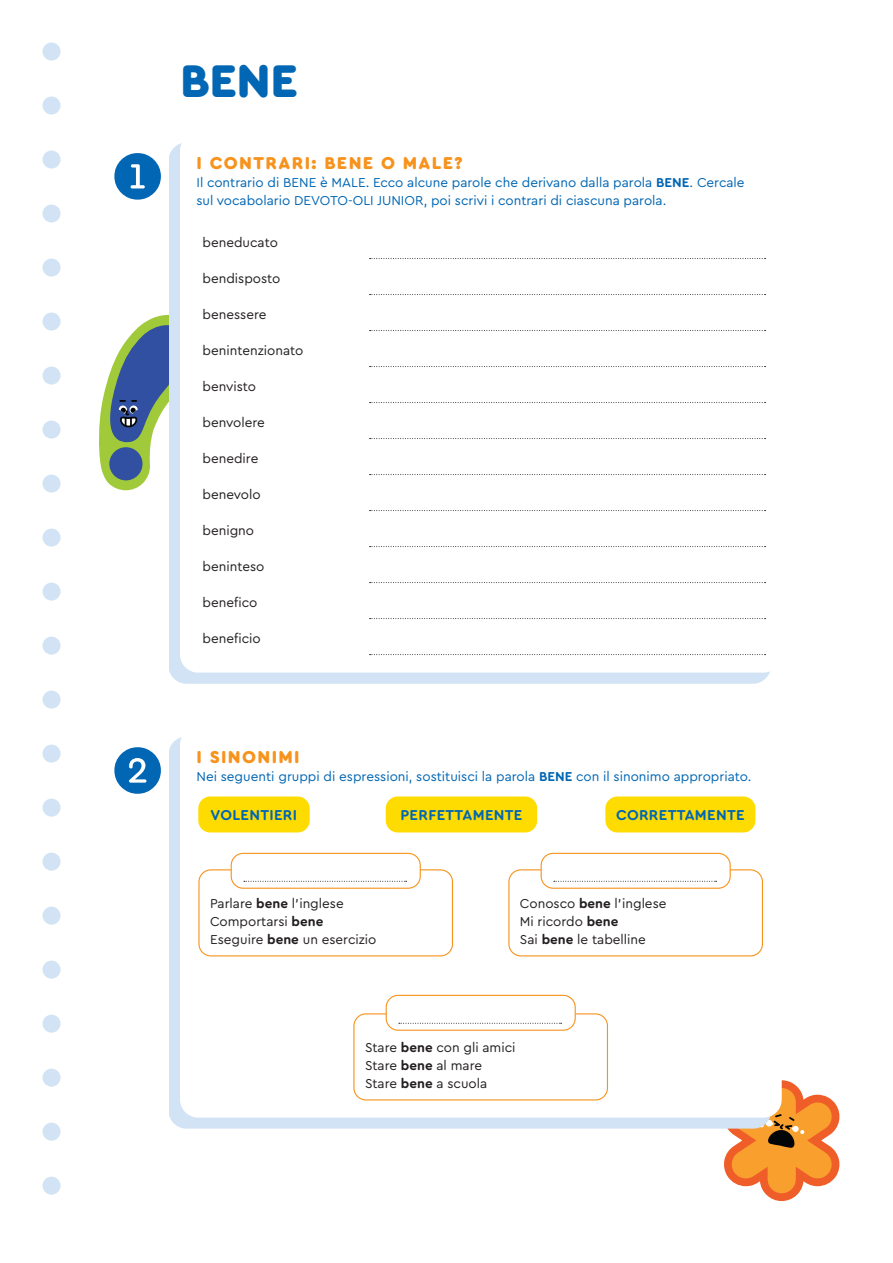
<style>
.page{position:relative;width:893px;height:1263px;background:#fff}
.page>*{position:absolute;margin:0;border:0;box-sizing:border-box;transform-origin:0 0}
.Numerone{font:54px "Cera Round Pro";color:#0166b3}
.Titolo{font:900 48px "Cera Round Pro";color:#0166b3}
.Sottotitolo{font:900 18px "Cera Round Pro";letter-spacing:.075em;color:#f7931d}
.Parole{font:700 15px "Cera Round Pro";letter-spacing:.02em;color:#0166b3}
.Tabella_-_testo{font:13.5px "Cera Round Pro";color:#231f20}
.Testo{font:13.5px/18px "Cera Round Pro";color:#0166b3}
.s1{font-weight:700}
</style>
<div class="page">
<svg style="left:99px;top:315px;width:70px;height:175px"></svg>
<svg style="left:723px;top:1080px;width:117px;height:121px"></svg>
<div style="left:43px;top:97px;width:18px;height:18px;background:#d1e3f4;border-radius:50%"></div>
<div style="left:43px;top:43px;width:18px;height:18px;background:#d1e3f4;border-radius:50%"></div>
<div style="left:43px;top:151px;width:18px;height:18px;background:#d1e3f4;border-radius:50%"></div>
<div style="left:43px;top:205px;width:18px;height:18px;background:#d1e3f4;border-radius:50%"></div>
<div style="left:43px;top:259px;width:18px;height:18px;background:#d1e3f4;border-radius:50%"></div>
<div style="left:43px;top:313px;width:18px;height:18px;background:#d1e3f4;border-radius:50%"></div>
<div style="left:43px;top:367px;width:18px;height:18px;background:#d1e3f4;border-radius:50%"></div>
<div style="left:43px;top:421px;width:18px;height:18px;background:#d1e3f4;border-radius:50%"></div>
<div style="left:43px;top:475px;width:18px;height:18px;background:#d1e3f4;border-radius:50%"></div>
<div style="left:43px;top:529px;width:18px;height:18px;background:#d1e3f4;border-radius:50%"></div>
<div style="left:43px;top:583px;width:18px;height:18px;background:#d1e3f4;border-radius:50%"></div>
<div style="left:43px;top:637px;width:18px;height:18px;background:#d1e3f4;border-radius:50%"></div>
<div style="left:43px;top:691px;width:18px;height:18px;background:#d1e3f4;border-radius:50%"></div>
<div style="left:43px;top:745px;width:18px;height:18px;background:#d1e3f4;border-radius:50%"></div>
<div style="left:43px;top:799px;width:18px;height:18px;background:#d1e3f4;border-radius:50%"></div>
<div style="left:43px;top:853px;width:18px;height:18px;background:#d1e3f4;border-radius:50%"></div>
<div style="left:43px;top:907px;width:18px;height:18px;background:#d1e3f4;border-radius:50%"></div>
<div style="left:43px;top:961px;width:18px;height:18px;background:#d1e3f4;border-radius:50%"></div>
<div style="left:43px;top:1015px;width:18px;height:18px;background:#d1e3f4;border-radius:50%"></div>
<div style="left:43px;top:1069px;width:18px;height:18px;background:#d1e3f4;border-radius:50%"></div>
<div style="left:43px;top:1123px;width:18px;height:18px;background:#d1e3f4;border-radius:50%"></div>
<div style="left:43px;top:1177px;width:18px;height:18px;background:#d1e3f4;border-radius:50%"></div>
<div style="left:169px;top:143px;width:602px;height:540px;background:#d1e3f4"></div>
<div style="left:180px;top:133px;width:601px;height:540px;background:#fff;border-radius:18px"></div>
<svg style="left:370px;top:366px;width:396px;height:1px"></svg>
<svg style="left:370px;top:402px;width:396px;height:1px"></svg>
<svg style="left:370px;top:438px;width:396px;height:1px"></svg>
<svg style="left:370px;top:474px;width:396px;height:1px"></svg>
<svg style="left:370px;top:510px;width:396px;height:1px"></svg>
<svg style="left:370px;top:546px;width:396px;height:1px"></svg>
<svg style="left:370px;top:582px;width:396px;height:1px"></svg>
<svg style="left:370px;top:618px;width:396px;height:1px"></svg>
<svg style="left:370px;top:654px;width:396px;height:1px"></svg>
<svg style="left:370px;top:258px;width:396px;height:1px"></svg>
<svg style="left:370px;top:330px;width:396px;height:1px"></svg>
<svg style="left:370px;top:294px;width:396px;height:1px"></svg>
<div style="left:169px;top:737px;width:602px;height:391px;background:#d1e3f4"></div>
<div style="left:180px;top:727px;width:602px;height:390px;background:#fff;border-radius:18px"></div>
<div style="left:198px;top:796px;width:112px;height:36px;background:#ffdc01;border-radius:12px"></div>
<div style="left:386px;top:796px;width:151px;height:36px;background:#ffdc01;border-radius:12px"></div>
<div style="left:605px;top:796px;width:150px;height:36px;background:#ffdc01;border-radius:12px"></div>
<div style="left:198px;top:869px;width:255px;height:87px;border:1px solid #f7931d;border-radius:12px"></div>
<div style="left:231px;top:853px;width:189px;height:35px;background:#fff;border-radius:12px"></div>
<svg style="left:244px;top:881px;width:163px;height:1px"></svg>
<div style="left:231px;top:853px;width:190px;height:36px;border:1px solid #f7931d;border-radius:12px"></div>
<div style="left:508px;top:869px;width:255px;height:87px;border:1px solid #f7931d;border-radius:12px"></div>
<div style="left:353px;top:1013px;width:255px;height:87px;border:1px solid #f7931d;border-radius:12px"></div>
<div style="left:541px;top:853px;width:189px;height:35px;background:#fff;border-radius:12px"></div>
<svg style="left:554px;top:881px;width:163px;height:1px"></svg>
<div style="left:541px;top:853px;width:190px;height:36px;border:1px solid #f7931d;border-radius:12px"></div>
<div style="left:386px;top:995px;width:189px;height:35px;background:#fff;border-radius:12px"></div>
<svg style="left:399px;top:1023px;width:163px;height:1px"></svg>
<div style="left:386px;top:995px;width:190px;height:36px;border:1px solid #f7931d;border-radius:12px"></div>
<p class="Numerone" style="left:111px;top:139px;width:54px">❶</p>
<p class="Titolo" style="left:180px;top:46px;width:120px">BENE</p>
<p class="Sottotitolo" style="left:196px;top:150px;width:268px">I CONTRARI: BENE O MALE?</p>
<p class="Testo" style="left:196px;top:172px;width:550px">Il contrario di BENE è MALE. Ecco alcune parole che derivano dalla parola <span class="s1">BENE</span>. Cercale sul vocabolario DEVOTO-OLI JUNIOR, poi scrivi i contrari di ciascuna parola.</p>
<p class="Tabella_-_testo" style="left:202px;top:233px;width:77px">beneducato</p>
<p class="Tabella_-_testo" style="left:202px;top:269px;width:80px">bendisposto</p>
<p class="Tabella_-_testo" style="left:202px;top:305px;width:66px">benessere</p>
<p class="Tabella_-_testo" style="left:202px;top:341px;width:102px">benintenzionato</p>
<p class="Tabella_-_testo" style="left:202px;top:377px;width:55px">benvisto</p>
<p class="Tabella_-_testo" style="left:202px;top:413px;width:64px">benvolere</p>
<p class="Tabella_-_testo" style="left:202px;top:449px;width:57px">benedire</p>
<p class="Tabella_-_testo" style="left:202px;top:485px;width:60px">benevolo</p>
<p class="Tabella_-_testo" style="left:202px;top:521px;width:53px">benigno</p>
<p class="Tabella_-_testo" style="left:202px;top:557px;width:63px">beninteso</p>
<p class="Tabella_-_testo" style="left:202px;top:593px;width:56px">benefico</p>
<p class="Tabella_-_testo" style="left:202px;top:629px;width:60px">beneficio</p>
<p class="Numerone" style="left:111px;top:733px;width:54px">❷</p>
<p class="Sottotitolo" style="left:196px;top:744px;width:105px">I SINONIMI</p>
<p class="Testo" style="left:196px;top:766px;width:557px">Nei seguenti gruppi di espressioni, sostituisci la parola <span class="s1">BENE</span> con il sinonimo appropriato.</p>
<p class="Parole" style="left:210px;top:804px;width:88px">VOLENTIERI</p>
<p class="Parole" style="left:400px;top:804px;width:124px">PERFETTAMENTE</p>
<p class="Parole" style="left:616px;top:804px;width:130px">CORRETTAMENTE</p>
<p class="Tabella_-_testo" style="left:210px;top:894px;width:135px">Parlare <span class="s1">bene</span> l’inglese</p>
<p class="Tabella_-_testo" style="left:210px;top:912px;width:115px">Comportarsi <span class="s1">bene</span></p>
<p class="Tabella_-_testo" style="left:210px;top:930px;width:168px">Eseguire <span class="s1">bene</span> un esercizio</p>
<p class="Tabella_-_testo" style="left:520px;top:894px;width:148px">Conosco <span class="s1">bene</span> l’inglese</p>
<p class="Tabella_-_testo" style="left:520px;top:912px;width:100px">Mi ricordo <span class="s1">bene</span></p>
<p class="Tabella_-_testo" style="left:520px;top:930px;width:127px">Sai <span class="s1">bene</span> le tabelline</p>
<p class="Tabella_-_testo" style="left:365px;top:1038px;width:152px">Stare <span class="s1">bene</span> con gli amici</p>
<p class="Tabella_-_testo" style="left:365px;top:1056px;width:119px">Stare <span class="s1">bene</span> al mare</p>
<p class="Tabella_-_testo" style="left:365px;top:1074px;width:124px">Stare <span class="s1">bene</span> a scuola</p>
</div>
